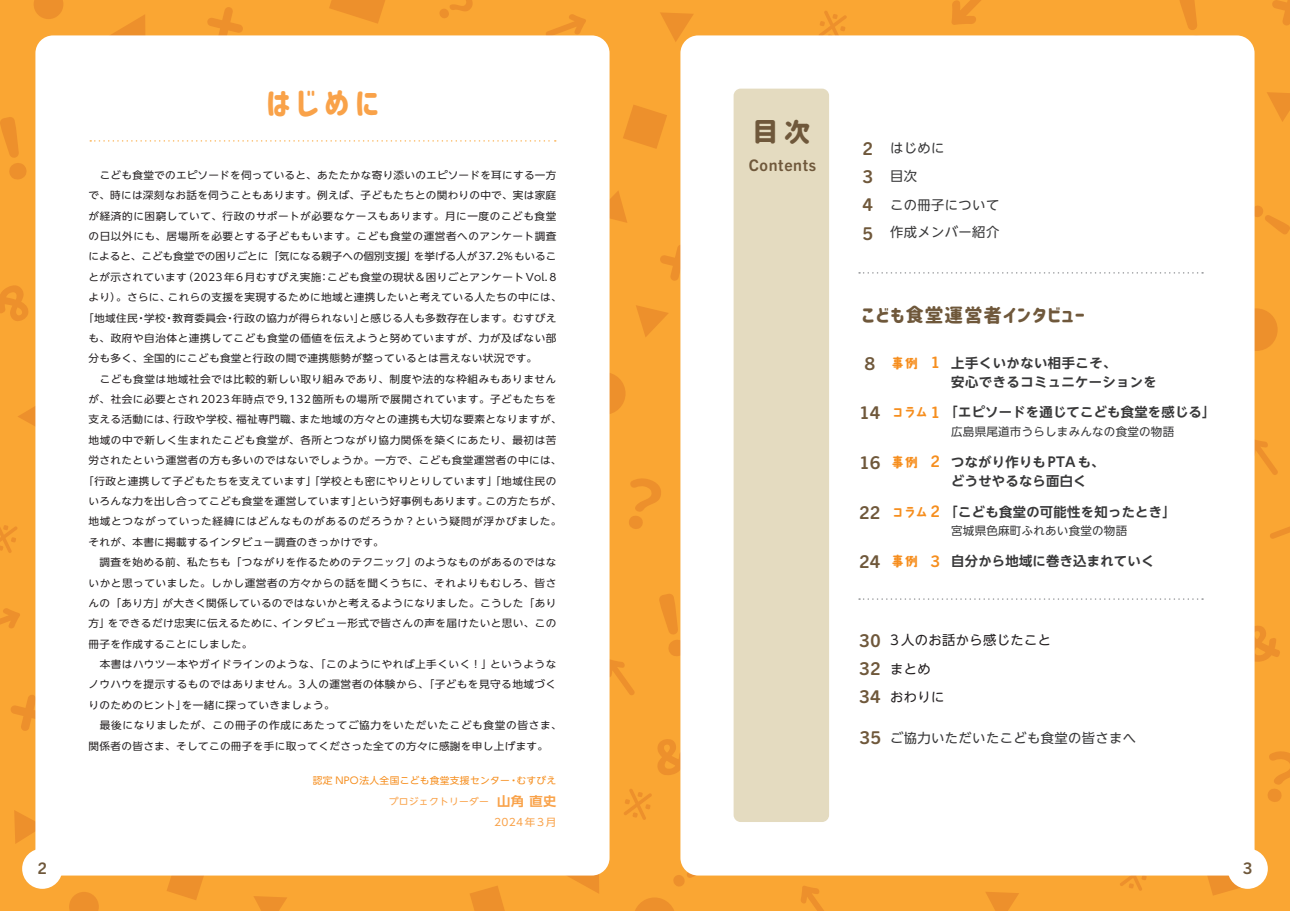
<style>
.page{position:relative;width:1290px;height:911px;background:#faa633}
.page>*{position:absolute;margin:0;border:0;box-sizing:border-box;transform-origin:0 0}
.t1{font:31.88px "Corporate Logo Rounded";color:#f9a249}
.t2{font:26.62px "Corporate Logo Rounded";color:#6f583b}
.t3{font:18.62px "Corporate Logo Rounded";letter-spacing:.05em;color:#6f583b}
.t4{font:700 17.75px "Trade Gothic Next SR Pro";letter-spacing:.04em;color:#6f583b}
.t5{font:700 16px "Trade Gothic Next SR Pro";letter-spacing:.04em;color:#6f583b}
.t6{font:700 16px "Trade Gothic Next SR Pro";color:#f68e1e}
.t7{font:700 13.25px/19.5px "UD Shin Go NT Pro De";letter-spacing:.02em;color:#383839}
.t8{font:13.25px "UD Shin Go NT Pro";letter-spacing:.03em;color:#383839}
.t9{font:700 13.25px/19.5px "UD Shin Go NT Pro De";letter-spacing:.04em;color:#383839}
.t10{font:13.25px "UD Shin Go NT Pro";letter-spacing:.03em;color:#231f20}
.t11{font:13.25px "TA kokoro no 3";letter-spacing:-.09em;color:#f68e1e}
.t12{font:700 12.75px "UD Shin Go NT Pro De";color:#f9a249;scale:1.04 1}
.t13{font:11.5px "UD Shin Go NT Pro";letter-spacing:.02em;color:#383839}
.t14{font:10.25px/20.4px "UD Shin Go NT Pro";letter-spacing:.03em;color:#231f20;text-align:justify;scale:1.04 1}
.t15{font:10.25px "UD Shin Go NT Pro";letter-spacing:.05em;color:#231f20;scale:1.04 1}
.t16{font:10.25px "UD Shin Go NT Pro";letter-spacing:-.005em;color:#231f20;scale:1.04 1}
.t17{font:10.25px "UD Shin Go NT Pro";letter-spacing:.065em;color:#231f20;scale:1.04 1}
.t18{font:10.25px "UD Shin Go NT Pro";letter-spacing:.09em;color:#f9a249;scale:1.04 1}
.t19{font:9.5px "UD Shin Go NT Pro";letter-spacing:.03em;color:#f68e1e}
.t20{font:9.38px "UD Shin Go NT Pro";letter-spacing:.03em;color:#f9a249;scale:1.04 1}
</style>
<div class="page">
<svg style="left:0;top:117px;width:27px;height:63px"></svg>
<svg style="left:1180px;top:0;width:17px;height:30px"></svg>
<svg style="left:659px;top:594px;width:21px;height:62px"></svg>
<svg style="left:1254px;top:205px;width:36px;height:29px"></svg>
<svg style="left:673px;top:861px;width:40px;height:25px"></svg>
<svg style="left:1254px;top:625px;width:26px;height:37px"></svg>
<svg style="left:657px;top:739px;width:23px;height:36px"></svg>
<svg style="left:0;top:285px;width:28px;height:36px"></svg>
<svg style="left:18px;top:406px;width:17px;height:20px"></svg>
<svg style="left:560px;top:873px;width:39px;height:21px"></svg>
<svg style="left:111px;top:15px;width:34px;height:20px"></svg>
<svg style="left:14px;top:810px;width:21px;height:34px"></svg>
<svg style="left:1267px;top:92px;width:23px;height:30px"></svg>
<svg style="left:660px;top:12px;width:33px;height:30px"></svg>
<svg style="left:254px;top:896px;width:33px;height:15px"></svg>
<svg style="left:636px;top:305px;width:32px;height:32px"></svg>
<svg style="left:986px;top:892px;width:33px;height:19px"></svg>
<svg style="left:609px;top:190px;width:18px;height:33px"></svg>
<svg style="left:1268px;top:751px;width:22px;height:51px"></svg>
<svg style="left:629px;top:478px;width:32px;height:51px"></svg>
<svg style="left:439px;top:0;width:34px;height:18px"></svg>
<svg style="left:952px;top:0;width:29px;height:25px"></svg>
<svg style="left:801px;top:886px;width:23px;height:25px"></svg>
<svg style="left:609px;top:659px;width:26px;height:36px"></svg>
<svg style="left:1254px;top:439px;width:24px;height:36px"></svg>
<svg style="left:0;top:608px;width:20px;height:20px"></svg>
<svg style="left:546px;top:14px;width:40px;height:21px"></svg>
<svg style="left:1270px;top:527px;width:20px;height:12px"></svg>
<svg style="left:11px;top:695px;width:24px;height:36px"></svg>
<svg style="left:1272px;top:0;width:18px;height:26px"></svg>
<svg style="left:660px;top:245px;width:20px;height:36px"></svg>
<svg style="left:207px;top:7px;width:36px;height:28px"></svg>
<svg style="left:0;top:525px;width:17px;height:28px"></svg>
<svg style="left:624px;top:789px;width:28px;height:31px"></svg>
<svg style="left:1120px;top:875px;width:28px;height:15px"></svg>
<svg style="left:819px;top:11px;width:28px;height:24px"></svg>
<div style="left:1235px;top:308px;width:42px;height:43px;background:#ed902c;border-radius:50%"></div>
<svg style="left:583px;top:372px;width:42px;height:43px"></svg>
<svg style="left:635px;top:897px;width:39px;height:14px"></svg>
<svg style="left:69px;top:892px;width:30px;height:19px"></svg>
<svg style="left:34px;top:0;width:29px;height:19px"></svg>
<svg style="left:329px;top:0;width:56px;height:24px"></svg>
<svg style="left:623px;top:105px;width:44px;height:44px"></svg>
<svg style="left:167px;top:875px;width:38px;height:25px"></svg>
<svg style="left:470px;top:886px;width:35px;height:25px"></svg>
<svg style="left:1205px;top:875px;width:36px;height:20px"></svg>
<div style="left:35px;top:35px;width:574px;height:840px;background:#fff;border-radius:18px"></div>
<div style="left:680px;top:35px;width:574px;height:840px;background:#fff;border-radius:18px"></div>
<div style="left:733px;top:89px;width:96px;height:733px;background:#e4dbc0;border-radius:7px"></div>
<div style="left:22px;top:848px;width:40px;height:40px;background:#fff;border-radius:50%"></div>
<div style="left:1227px;top:848px;width:41px;height:40px;background:#fff;border-radius:50%"></div>
<svg style="left:859px;top:272px;width:344px;height:2px"></svg>
<svg style="left:859px;top:598px;width:344px;height:2px"></svg>
<svg style="left:90px;top:140px;width:466px;height:2px"></svg>
<p class="t1" style="left:266px;top:82px;width:114px">はじめに</p>
<p class="t14" style="left:89px;top:164px;width:451px">　こども食堂でのエピソードを伺っていると、あたたかな寄り添いのエピソードを耳にする一方</p>
<p class="t14" style="left:89px;top:185px;width:451px">で、時には深刻なお話を伺うこともあります。例えば、子どもたちとの関わりの中で、実は家庭</p>
<p class="t15" style="left:89px;top:207px;width:451px">が経済的に困窮していて、行政のサポートが必要なケースもあります。月に一度のこども食堂</p>
<p class="t15" style="left:89px;top:228px;width:451px">の日以外にも、居場所を必要とする子どももいます。こども食堂の運営者へのアンケート調査</p>
<p class="t16" style="left:89px;top:248px;width:451px">によると、こども食堂での困りごとに「気になる親子への個別支援」を挙げる人が37.2%もいるこ</p>
<p class="t14" style="left:89px;top:266px;width:451px">とが示されています（2023年6月むすびえ実施：こども食堂の現状＆困りごとアンケートVol.8</p>
<p class="t14" style="left:89px;top:287px;width:456px">より）。さらに、これらの支援を実現するために地域と連携したいと考えている人たちの中には、</p>
<p class="t14" style="left:83px;top:307px;width:456px">「地域住民・学校・教育委員会・行政の協力が得られない」と感じる人も多数存在します。むすびえ</p>
<p class="t15" style="left:89px;top:330px;width:451px">も、政府や自治体と連携してこども食堂の価値を伝えようと努めていますが、力が及ばない部</p>
<p class="t14" style="left:89px;top:348px;width:433px">分も多く、全国的にこども食堂と行政の間で連携態勢が整っているとは言えない状況です。</p>
<p class="t15" style="left:89px;top:370px;width:451px">　こども食堂は地域社会では比較的新しい取り組みであり、制度や法的な枠組みもありません</p>
<p class="t14" style="left:89px;top:389px;width:451px">が、社会に必要とされ2023年時点で9,132箇所もの場所で展開されています。子どもたちを</p>
<p class="t14" style="left:89px;top:409px;width:456px">支える活動には、行政や学校、福祉専門職、また地域の方々との連携も大切な要素となりますが、</p>
<p class="t15" style="left:89px;top:432px;width:451px">地域の中で新しく生まれたこども食堂が、各所とつながり協力関係を築くにあたり、最初は苦</p>
<p class="t14" style="left:89px;top:450px;width:456px">労されたという運営者の方も多いのではないでしょうか。一方で、こども食堂運営者の中には、</p>
<p class="t15" style="left:83px;top:472px;width:456px">「行政と連携して子どもたちを支えています」「学校とも密にやりとりしています」「地域住民の</p>
<p class="t14" style="left:89px;top:490px;width:456px">いろんな力を出し合ってこども食堂を運営しています」という好事例もあります。この方たちが、</p>
<p class="t17" style="left:89px;top:513px;width:456px">地域とつながっていった経緯にはどんなものがあるのだろうか？という疑問が浮かびました。</p>
<p class="t14" style="left:89px;top:531px;width:285px">それが、本書に掲載するインタビュー調査のきっかけです。</p>
<p class="t14" style="left:89px;top:552px;width:451px">　調査を始める前、私たちも「つながりを作るためのテクニック」のようなものがあるのではないかと思っていました。しかし運営者の方々からの話を聞くうちに、それよりもむしろ、皆さんの「あり方」が大きく関係しているのではないかと考えるようになりました。こうした「あり方」をできるだけ忠実に伝えるために、インタビュー形式で皆さんの声を届けたいと思い、この冊子を作成することにしました。</p>
<p class="t14" style="left:89px;top:653px;width:451px">　本書はハウツー本やガイドラインのような、「このようにやれば上手くいく！」というようなノウハウを提示するものではありません。3人の運営者の体験から、「子どもを見守る地域づくりのためのヒント」を一緒に探っていきましょう。</p>
<p class="t14" style="left:89px;top:715px;width:456px">　最後になりましたが、この冊子の作成にあたってご協力をいただいたこども食堂の皆さま、関係者の皆さま、そしてこの冊子を手に取ってくださった全ての方々に感謝を申し上げます。</p>
<p class="t19" style="left:313px;top:773px;width:245px">認定 NPO法人全国こども食堂支援センター・むすびえ</p>
<p class="t12" style="left:497px;top:791px;width:58px">山角 直史</p>
<p class="t18" style="left:494px;top:814px;width:61px">2024年3月</p>
<p class="t20" style="left:389px;top:794px;width:98px">プロジェクトリーダー</p>
<p class="t2" style="left:752px;top:114px;width:60px">目 次</p>
<p class="t5" style="left:749px;top:154px;width:69px">Contents</p>
<p class="t4" style="left:863px;top:136px;width:12px">2</p>
<p class="t4" style="left:863px;top:164px;width:12px">3</p>
<p class="t4" style="left:863px;top:192px;width:12px">4</p>
<p class="t4" style="left:863px;top:221px;width:12px">5</p>
<p class="t8" style="left:890px;top:137px;width:56px">はじめに</p>
<p class="t8" style="left:890px;top:166px;width:28px">目次</p>
<p class="t8" style="left:890px;top:194px;width:111px">この冊子について</p>
<p class="t8" style="left:890px;top:222px;width:111px">作成メンバー紹介</p>
<p class="t3" style="left:861px;top:303px;width:225px">こども食堂運営者インタビュー</p>
<p class="t4" style="left:865px;top:351px;width:12px">8</p>
<p class="t4" style="left:859px;top:400px;width:23px">14</p>
<p class="t4" style="left:859px;top:450px;width:23px">16</p>
<p class="t4" style="left:859px;top:500px;width:23px">22</p>
<p class="t4" style="left:859px;top:549px;width:23px">24</p>
<p class="t11" style="left:891px;top:356px;width:28px">事例</p>
<p class="t11" style="left:891px;top:405px;width:38px">コラム</p>
<p class="t11" style="left:891px;top:455px;width:28px">事例</p>
<p class="t11" style="left:891px;top:505px;width:38px">コラム</p>
<p class="t11" style="left:891px;top:554px;width:28px">事例</p>
<p class="t6" style="left:931px;top:351px;width:11px">1</p>
<p class="t6" style="left:931px;top:401px;width:11px">1</p>
<p class="t6" style="left:931px;top:450px;width:11px">2</p>
<p class="t6" style="left:931px;top:500px;width:11px">2</p>
<p class="t6" style="left:931px;top:550px;width:11px">3</p>
<p class="t9" style="left:951px;top:352px;width:207px">上手くいかない相手こそ、<br>安心できるコミュニケーションを</p>
<p class="t7" style="left:944px;top:402px;width:272px">「エピソードを通じてこども食堂を感じる」</p>
<p class="t13" style="left:951px;top:422px;width:224px">広島県尾道市うらしまみんなの食堂の物語</p>
<p class="t7" style="left:951px;top:452px;width:155px">つながり作りもPTAも、どうせやるなら面白く</p>
<p class="t7" style="left:944px;top:501px;width:233px">「こども食堂の可能性を知ったとき」</p>
<p class="t13" style="left:951px;top:521px;width:177px">宮城県色麻町ふれあい食堂の物語</p>
<p class="t7" style="left:951px;top:551px;width:205px">自分から地域に巻き込まれていく</p>
<p class="t4" style="left:860px;top:628px;width:23px">30</p>
<p class="t4" style="left:860px;top:656px;width:23px">32</p>
<p class="t4" style="left:860px;top:684px;width:23px">34</p>
<p class="t4" style="left:860px;top:725px;width:23px">35</p>
<p class="t10" style="left:890px;top:629px;width:162px">3人のお話から感じたこと</p>
<p class="t10" style="left:890px;top:658px;width:42px">まとめ</p>
<p class="t10" style="left:890px;top:686px;width:56px">おわりに</p>
<p class="t8" style="left:890px;top:727px;width:247px">ご協力いただいたこども食堂の皆さまへ</p>
<h3 class="t5" style="left:38px;top:857px;width:11px">2</h3>
<h3 class="t5" style="left:1243px;top:857px;width:11px">3</h3>
</div>
